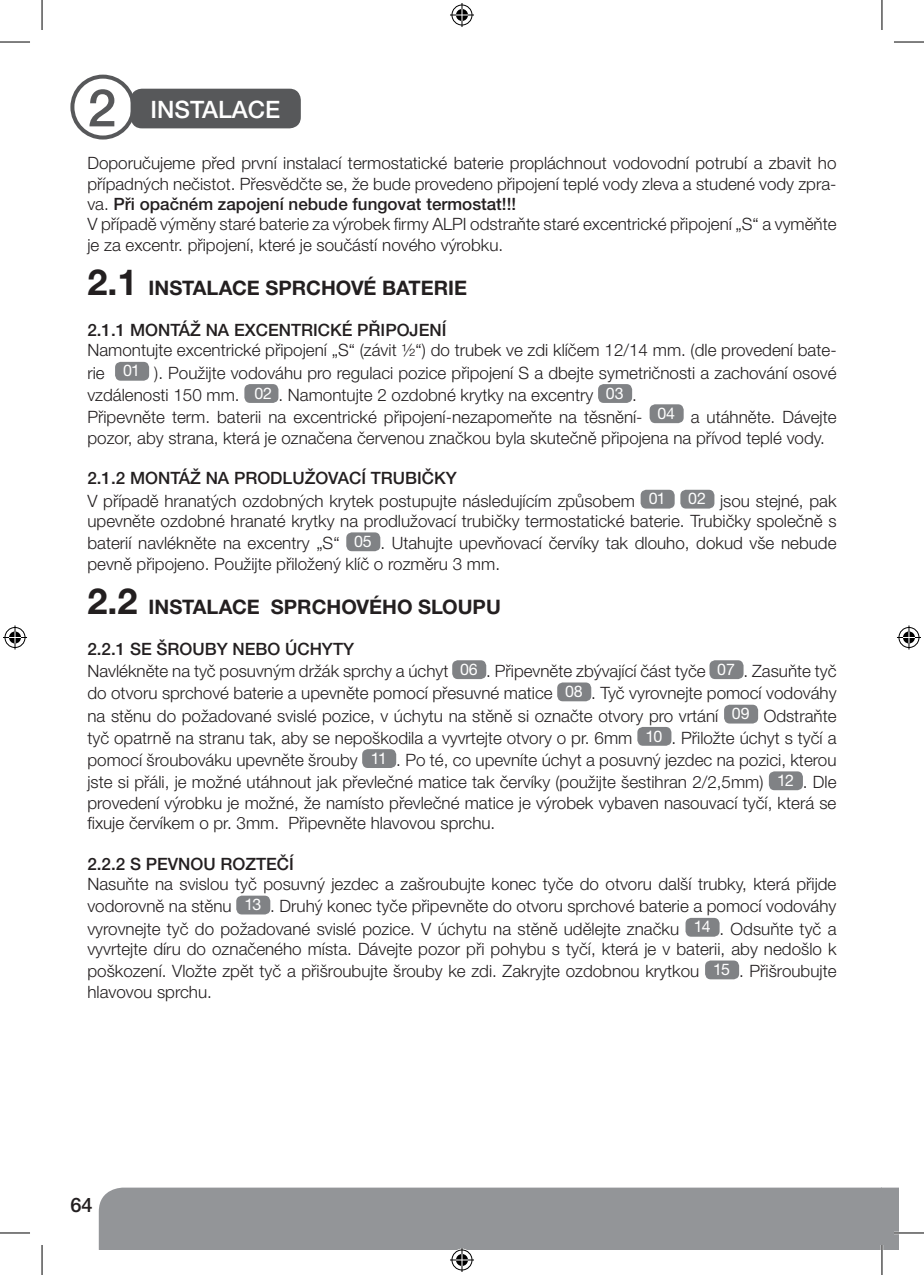
<style>
.page{position:relative;width:924px;height:1275px;background:#fff}
.page>*{position:absolute;margin:0;border:0;box-sizing:border-box;transform-origin:0 0}
.t1{font:500 52px "Helvetica Neue CE";color:#57585a}
.t2{font:500 24px "Helvetica Neue CE";color:#fff}
.t3{font:700 20px "Helvetica Neue CE";color:#231f20}
.t4{font:500 20px "Helvetica Neue CE";color:#231f20}
.t5{font:300 17px/22.2px "Helvetica Neue CE";color:#231f20}
.t6{font:500 17px "Helvetica Neue CE";color:#231f20}
.s1{font-weight:500}
.s2{font-size:36px}
.s3{font-weight:400;font-size:16px;color:#fff}
</style>
<div class="page">
<div style="left:99px;top:1187px;width:782px;height:63px;background:#939598"></div>
<svg style="left:881px;top:1187px;width:17px;height:63px"></svg>
<div style="left:130px;top:89px;width:171px;height:39px;background:#57585a;border-radius:11px"></div>
<div style="left:115px;top:362px;width:34px;height:19px;background:#808285;border-radius:6px"></div>
<div style="left:244px;top:384px;width:34px;height:19px;background:#808285;border-radius:6px"></div>
<div style="left:597px;top:384px;width:34px;height:19px;background:#808285;border-radius:6px"></div>
<div style="left:649px;top:404px;width:34px;height:19px;background:#808285;border-radius:6px"></div>
<div style="left:640px;top:490px;width:34px;height:18px;background:#808285;border-radius:6px"></div>
<div style="left:680px;top:490px;width:34px;height:18px;background:#808285;border-radius:6px"></div>
<div style="left:346px;top:532px;width:34px;height:19px;background:#808285;border-radius:6px"></div>
<div style="left:452px;top:660px;width:34px;height:19px;background:#808285;border-radius:6px"></div>
<div style="left:709px;top:660px;width:34px;height:19px;background:#808285;border-radius:6px"></div>
<div style="left:557px;top:682px;width:34px;height:19px;background:#808285;border-radius:6px"></div>
<div style="left:723px;top:704px;width:34px;height:19px;background:#808285;border-radius:6px"></div>
<div style="left:637px;top:727px;width:34px;height:19px;background:#808285;border-radius:6px"></div>
<div style="left:362px;top:749px;width:34px;height:19px;background:#808285;border-radius:6px"></div>
<div style="left:768px;top:771px;width:34px;height:19px;background:#808285;border-radius:6px"></div>
<div style="left:236px;top:895px;width:34px;height:19px;background:#808285;border-radius:6px"></div>
<div style="left:685px;top:918px;width:34px;height:18px;background:#808285;border-radius:6px"></div>
<div style="left:704px;top:960px;width:34px;height:19px;background:#808285;border-radius:6px"></div>
<div style="left:70px;top:75px;width:65px;height:64px;border:4px solid #57585a;border-radius:50%"></div>
<hr style="left:893px;top:1231px;width:30px;height:3px;background:#fff">
<hr style="left:880px;top:1245px;width:2px;height:30px;background:#fff">
<hr style="left:0;top:42px;width:30px;height:1px;background:#000">
<hr style="left:893px;top:42px;width:30px;height:1px;background:#000">
<hr style="left:0;top:1232px;width:30px;height:1px;background:#000">
<hr style="left:893px;top:1232px;width:30px;height:1px;background:#000">
<hr style="left:42px;top:0;width:1px;height:30px;background:#000">
<hr style="left:42px;top:1245px;width:1px;height:30px;background:#000">
<hr style="left:881px;top:0;width:1px;height:30px;background:#000">
<hr style="left:881px;top:1245px;width:1px;height:30px;background:#000">
<svg style="left:450px;top:3px;width:24px;height:24px"></svg>
<svg style="left:450px;top:1248px;width:24px;height:24px"></svg>
<svg style="left:3px;top:625px;width:24px;height:24px"></svg>
<svg style="left:897px;top:625px;width:23px;height:24px"></svg>
<h1 class="t1" style="left:87px;top:76px;width:30px">2</h1>
<h2 class="t2" style="left:150px;top:94px;width:23px">Instalace</h2>
<p class="t5" style="left:87px;top:153px;width:750px;line-height:20.4px">Doporučujeme před první instalací termostatické baterie propláchnout vodovodní potrubí a zbavit ho případných nečistot. Přesvědčte se, že bude provedeno připojení teplé vody zleva a studené vody zpra&shy;va. <span class="s1">Při opačném zapojení nebude fungovat termostat!!!<br></span>V případě výměny staré baterie za výrobek firmy ALPI odstraňte staré excentrické připojení „S“ a vyměňte je za excentr. připojení, které je součástí nového výrobku.</p>
<p class="t3" style="left:87px;top:276px;width:81px"><span class="s2">2.1</span> INST</p>
<p class="t3" style="left:193px;top:276px;width:88px">ALACE SPRCHOVÉ</p>
<p class="t3" style="left:382px;top:276px;width:39px">BATERIE</p>
<p class="t6" style="left:87px;top:320px;width:359px">2.1.1 MONTÁŽ NA EXCENTRICKÉ PŘIPOJENÍ</p>
<p class="t5" style="left:87px;top:339px;width:750px">Namontujte excentrické připojení „S“ (závit ½“) do trubek ve zdi klíčem 12/14 mm. (dle provedení bate&shy;rie <span class="s3">01</span> ). Použijte vodováhu pro regulaci pozice připojení S a dbejte symetričnosti a zachování osové vzdálenosti 150 mm. <span class="s3">02</span> . Namontujte 2 ozdobné krytky na excentry <span class="s3">03</span> .<br>Připevněte term. baterii na excentrické připojení-nezapomeňte na těsnění- <sup>04</sup> a utáhněte. Dávejte</p>
<p class="t5" style="left:87px;top:426px;width:738px">pozor, aby strana, která je označena červenou značkou byla skutečně připojena na přívod teplé vody.</p>
<p class="t5" style="left:87px;top:467px;width:579px"><span class="s1">2.1.2 MONTÁŽ NA PRODLUŽOVACÍ TRUBIČKY<br></span>V případě hranatých ozdobných krytek postupujte následujícím způsobem <span class="s3">01</span></p>
<p class="t5" style="left:87px;top:490px;width:750px;line-height:20.4px;text-align:right"><span class="s3">02</span> jsou stejné, pak<br>upevněte ozdobné hranaté krytky na prodlužovací trubičky termostatické baterie. Trubičky společně s</p>
<p class="t5" style="left:87px;top:533px;width:750px;line-height:20.4px">baterií navlékněte na excentry „S“ <span class="s3">05</span> . Utahujte upevňovací červíky tak dlouho, dokud vše nebude pevně připojeno. Použijte přiložený klíč o rozměru 3 mm.</p>
<p class="t3" style="left:87px;top:594px;width:81px"><span class="s2">2.2</span> INST</p>
<p class="t3" style="left:193px;top:594px;width:54px">ALACE</p>
<p class="t3" style="left:271px;top:594px;width:16px">SPRCHOVÉHO</p>
<p class="t3" style="left:418px;top:594px;width:15px">SLOUPU</p>
<p class="t5" style="left:87px;top:637px;width:750px"><span class="s1">2.2.1 SE ŠROUBY NEBO ÚCHYTY<br></span>Navlékněte na tyč posuvným držák sprchy a úchyt <span class="s3">06</span> . Připevněte zbývající část tyče <span class="s3">07</span> . Zasuňte tyč do otvoru sprchové baterie a upevněte pomocí přesuvné matice <span class="s3">08</span> . Tyč vyrovnejte pomocí vodováhy na stěnu do požadované svislé pozice, v úchytu na stěně si označte otvory pro vrtání <span class="s3">09</span> Odstraňte tyč opatrně na stranu tak, aby se nepoškodila a vyvrtejte otvory o pr. 6mm <span class="s3">10</span> . Přiložte úchyt s tyčí a pomocí šroubováku upevněte šrouby <span class="s3">11</span> . Po té, co upevníte úchyt a posuvný jezdec na pozici, kterou jste si přáli, je možné utáhnout jak převlečné matice tak červíky (použijte šestihran 2/2,5mm) <span class="s3">12</span> . Dle</p>
<p class="t5" style="left:87px;top:792px;width:750px;line-height:20.4px">provedení výrobku je možné, že namísto převlečné matice je výrobek vybaven nasouvací tyčí, která se fixuje červíkem o pr. 3mm. Připevněte hlavovou sprchu.</p>
<p class="t6" style="left:87px;top:853px;width:207px">2.2.2 S PEVNOU ROZTEČÍ</p>
<p class="t5" style="left:87px;top:873px;width:750px;text-align:justify">Nasuňte na svislou tyč posuvný jezdec a zašroubujte konec tyče do otvoru další trubky, která přijde vodorovně na stěnu <span class="s3">13</span> . Druhý konec tyče připevněte do otvoru sprchové baterie a pomocí vodováhy vyrovnejte tyč do požadované svislé pozice. V úchytu na stěně udělejte značku <span class="s3">14</span> . Odsuňte tyč a</p>
<p class="t5" style="left:87px;top:938px;width:750px">vyvrtejte díru do označeného místa. Dávejte pozor při pohybu s tyčí, která je v baterii, aby nedošlo k poškození. Vložte zpět tyč a přišroubujte šrouby ke zdi. Zakryjte ozdobnou krytkou <span class="s3">15</span> . Přišroubujte</p>
<p class="t5" style="left:87px;top:980px;width:126px">hlavovou sprchu.</p>
<p class="t4" style="left:70px;top:1192px;width:24px">64</p>
</div>
